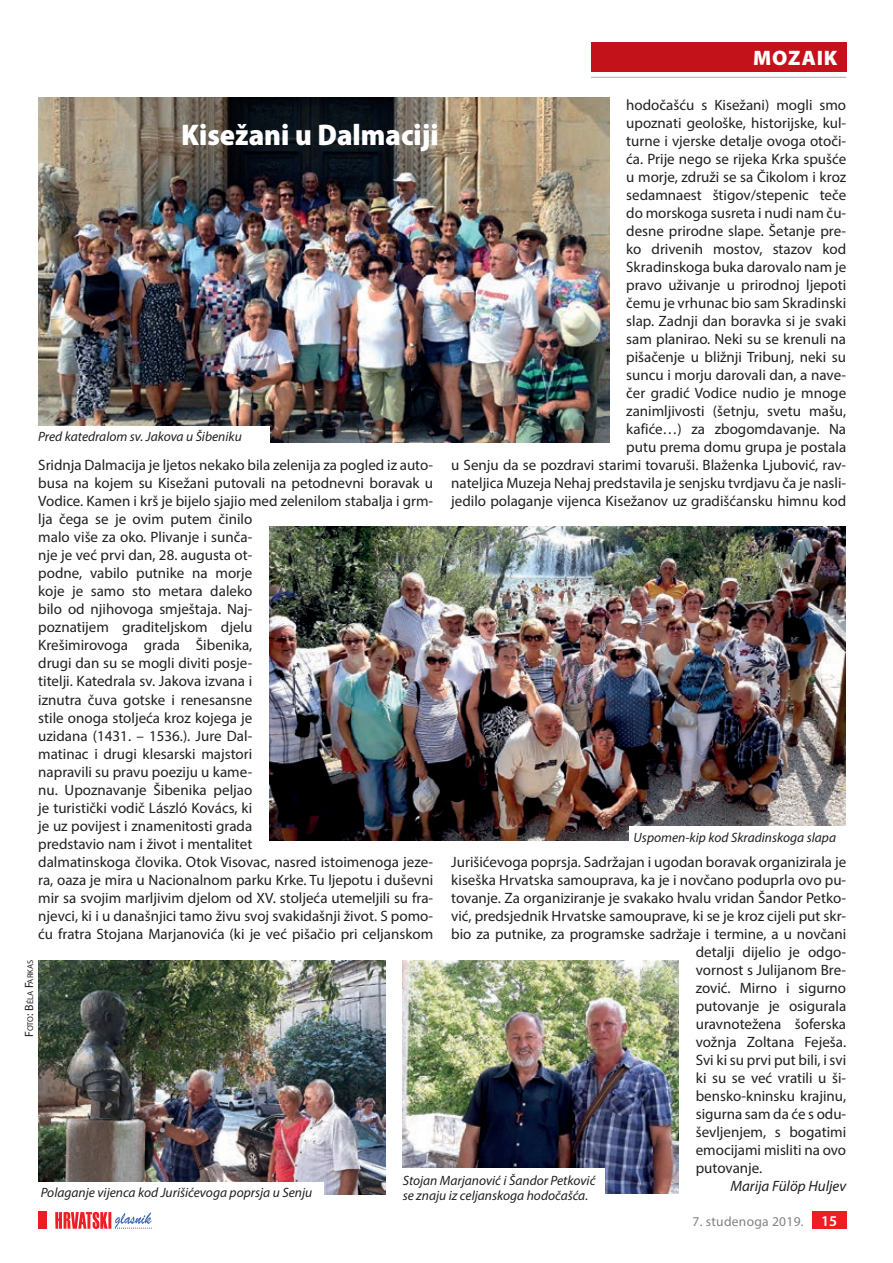
<style>
.page{position:relative;width:893px;height:1263px;background:#fff}
.page>*{position:absolute;margin:0;border:0;box-sizing:border-box;transform-origin:0 0}
.t1{font:900 semi-condensed 30px "Myriad Pro";color:#fff}
.t2{font:900 21px "Myriad Pro";letter-spacing:.04em;color:#fff}
.t3{font:15px/18px "Myriad Pro";color:#231f20}
.t4{font:italic 15px "Myriad Pro";color:#231f20}
.t5{font:italic 13.5px/15px "Myriad Pro";color:#231f20}
.t6{font:13.5px "Myriad Pro";letter-spacing:.02em;color:#808285}
.t7{font:8.4px "Myriad Pro";color:#231f20}
.s1{font-size:12px}
.s2{font-weight:600;font-size:15px;color:#fff}
</style>
<div class="page">
<div style="left:812px;top:1212px;width:34px;height:17px;background:#ee1d23"></div>
<svg style="left:55px;top:1212px;width:97px;height:17px"></svg>
<div style="left:38px;top:1212px;width:9px;height:17px;background:#ee1d23"></div>
<div style="left:591px;top:43px;width:255px;height:29px;background:#c4121a"></div>
<hr style="left:591px;top:77px;width:255px;height:1px;background:#a8a9ad">
<img style="left:38px;top:98px;width:571px;height:344px">
<img style="left:269px;top:526px;width:576px;height:315px">
<img style="left:38px;top:960px;width:347px;height:234px">
<img style="left:402px;top:960px;width:277px;height:233px">
<div style="left:34px;top:427px;width:235px;height:19px;background:#fff"></div>
<div style="left:629px;top:827px;width:226px;height:19px;background:#fff"></div>
<div style="left:34px;top:1182px;width:289px;height:19px;background:#fff"></div>
<div style="left:398px;top:1168px;width:207px;height:38px;background:#fff"></div>
<h2 class="t2" style="left:753px;top:44px;width:86px">MOZAIK</h2>
<p class="t3" style="left:451px;top:96px;width:396px;text-align:right">hodočašću s Kisežani) mogli smo<br>upoznati geološke, historijske, kul-<br>turne i vjerske detalje ovoga otoči-<br>ća. Prije nego se rijeka Krka spušće<br>u morje, združi se sa Čikolom i kroz<br>sedamnaest štigov/stepenic teče<br>do morskoga susreta i nudi nam ču-<br>desne prirodne slape. Šetanje pre-<br>ko drivenih mostov, stazov kod<br>Skradinskoga buka darovalo nam je<br>pravo uživanje u prirodnoj ljepoti<br>čemu je vrhunac bio sam Skradinski<br>slap. Zadnji dan boravka si je svaki<br>sam planirao. Neki su se krenuli na<br>pišačenje u bližnji Tribunj, neki su<br>suncu i morju darovali dan, a nave-<br>čer gradić Vodice nudio je mnoge<br>zanimljivosti (šetnju, svetu mašu,<br>kafiće…) za zbogomdavanje. Na<br>putu prema domu grupa je postala<br>u Senju da se pozdravi starimi tovaruši. Blaženka Ljubović, rav&shy;nateljica Muzeja Nehaj predstavila je senjsku tvrdjavu ča je nasli&shy;jedilo polaganje vijenca Kisežanov uz gradišćansku himnu kod</p>
<h1 class="t1" style="left:181px;top:115px;width:259px">Kisežani u Dalmaciji</h1>
<p class="t5" style="left:38px;top:429px;width:205px">Pred katedralom sv. Jakova u Šibeniku</p>
<p class="t3" style="left:38px;top:456px;width:396px">Sridnja Dalmacija je ljetos nekako bila zelenija za pogled iz auto&shy;busa na kojem su Kisežani putovali na petodnevni boravak u Vodice. Kamen i krš je bijelo sjajio med zelenilom stabalja i grm&shy;lja čega se je ovim putem činilo<br>malo više za oko. Plivanje i sunča-<br>nje je već prvi dan, 28. augusta ot-<br>podne, vabilo putnike na morje<br>koje je samo sto metara daleko<br>bilo od njihovoga smještaja. Naj-<br>poznatijem graditeljskom djelu<br>Krešimirovoga grada Šibenika,<br>drugi dan su se mogli diviti posje-<br>titelji. Katedrala sv. Jakova izvana i<br>iznutra čuva gotske i renesansne<br>stile onoga stoljeća kroz kojega je<br>uzidana (1431. – 1536.). Jure Dal-<br>matinac i drugi klesarski majstori<br>napravili su pravu poeziju u kame-<br>nu. Upoznavanje Šibenika peljao<br>je turistički vodič László Kovács, ki<br>je uz povijest i znamenitosti grada<br>predstavio nam i život i mentalitet<br>dalmatinskoga človika. Otok Visovac, nasred istoimenoga jeze&shy;ra, oaza je mira u Nacionalnom parku Krke. Tu ljepotu i duševni mir sa svojim marljivim djelom od XV. stoljeća utemeljili su fra&shy;njevci, ki i u današnjici tamo živu svoj svakidašnji život. S pomo&shy;ću fratra Stojana Marjanovića (ki je već pišačio pri celjanskom</p>
<p class="t5" style="left:634px;top:829px;width:204px">Uspomen-kip kod Skradinskoga slapa</p>
<p class="t3" style="left:451px;top:852px;width:396px">Jurišićevoga poprsja. Sadržajan i ugodan boravak organizirala je</p>
<p class="t3" style="left:451px;top:870px;width:396px">kiseška Hrvatska samouprava, ka je i novčano poduprla ovo pu-</p>
<p class="t3" style="left:451px;top:888px;width:396px">tovanje. Za organiziranje je svakako hvalu vridan Šandor Petko-</p>
<p class="t3" style="left:451px;top:906px;width:396px">vić, predsjednik Hrvatske samouprave, ki se je kroz cijeli put skr-</p>
<p class="t3" style="left:451px;top:924px;width:396px">bio za putnike, za programske sadržaje i termine, a u novčani</p>
<p class="t3" style="left:696px;top:942px;width:152px">detalji dijelio je odgo-</p>
<p class="t3" style="left:696px;top:960px;width:152px">vornost s Julijanom Bre-</p>
<p class="t3" style="left:696px;top:978px;width:152px">zović. Mirno i sigurno</p>
<p class="t3" style="left:696px;top:996px;width:152px">putovanje je osigurala</p>
<p class="t3" style="left:696px;top:1014px;width:152px">uravnotežena šoferska</p>
<p class="t3" style="left:696px;top:1032px;width:152px">vožnja Zoltana Feješa.</p>
<p class="t3" style="left:696px;top:1050px;width:152px">Svi ki su prvi put bili, i svi</p>
<p class="t3" style="left:696px;top:1068px;width:152px">ki su se već vratili u ši-</p>
<p class="t3" style="left:696px;top:1086px;width:152px">bensko-kninsku krajinu,</p>
<p class="t3" style="left:696px;top:1104px;width:152px">sigurna sam da će s odu-</p>
<p class="t3" style="left:696px;top:1122px;width:152px">ševljenjem, s bogatimi</p>
<p class="t3" style="left:696px;top:1140px;width:152px">emocijami misliti na ovo</p>
<p class="t3" style="left:696px;top:1158px;width:68px">putovanje.</p>
<p class="t4" style="left:730px;top:1176px;width:117px">Marija Fülöp Huljev</p>
<p class="t7" style="left:25px;top:1037px;width:78px;rotate:-90deg"><span class="s1">F</span>oto<span class="s1">: B</span>éla <span class="s1">F</span>arkas</p>
<p class="t5" style="left:403px;top:1173px;width:194px">Stojan Marjanović i Šandor Petković se znaju iz celjanskoga hodočašća.</p>
<p class="t5" style="left:41px;top:1184px;width:273px">Polaganje vijenca kod Jurišićevoga poprsja u Senju</p>
<p class="t6" style="left:693px;top:1213px;width:146px">7. studenoga 2019. <span class="s2">15</span></p>
</div>
